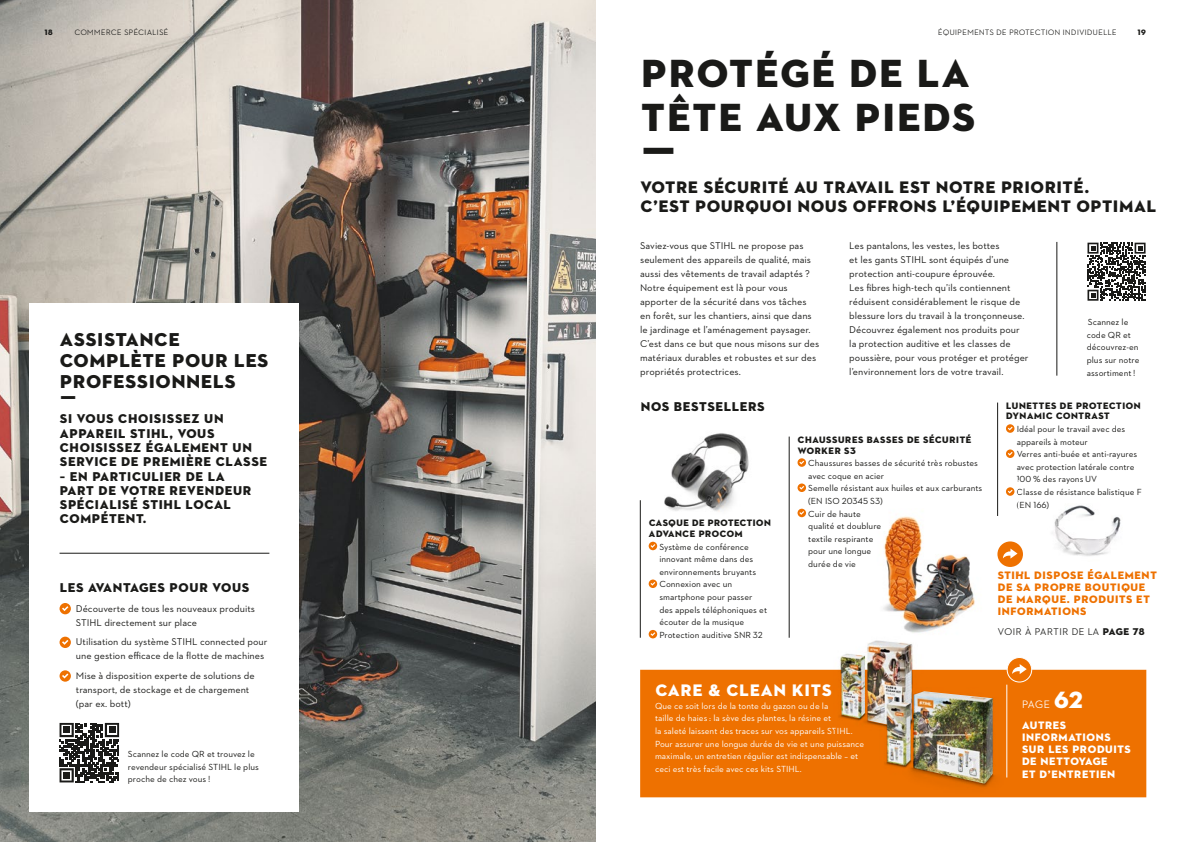
<style>
.page{position:relative;width:1191px;height:842px;background:#fff}
.page>*{position:absolute;margin:0;border:0;box-sizing:border-box;transform-origin:0 0}
.t1{font:40px/44px "STIHL Contraface Display Titling";color:#1a1a18}
.t2{font:19px/20.9px "STIHL Contraface Display Titling";letter-spacing:-.01em;color:#1a1a18}
.t3{font:17px/18.7px "STIHL Contraface Display Titling";letter-spacing:-.01em;color:#1a1a18}
.t4{font:17px "STIHL Contraface Display Titling";color:#fff}
.t5{font:13px/14.3px "STIHL Contraface Display Titling";color:#1a1a18}
.t6{font:11px/12.1px "STIHL Contraface Display Titling";color:#ee7100}
.t7{font:11px/12.1px "STIHL Contraface Display Titling";color:#fff}
.t8{font:500 11px "STIHL Contraface Display";color:#fff}
.t9{font:10px/14px "STIHL Contraface Text";color:#1a1a18}
.t10{font:500 10px "STIHL Contraface Display";color:#1a1a18}
.t11{font:9.5px/10.5px "STIHL Contraface Display Titling";color:#1a1a18}
.t12{font:9px/12.6px "STIHL Contraface Text";color:#1a1a18}
.t13{font:9px/12.6px "STIHL Contraface Text";color:#fff}
.t14{font:500 8px "STIHL Contraface Display";letter-spacing:-.01em;color:#1a1a18}
.t15{font:8px "STIHL Contraface Display Titling";color:#1a1a18}
.s1{font-family:"STIHL Contraface Display Titling";font-weight:400}
.s2{font-family:"STIHL Contraface Display Titling";font-weight:400;font-size:24px}
</style>
<div class="page">
<img style="left:0;top:0;width:595px;height:842px">
<img style="left:883px;top:516px;width:92px;height:117px">
<img style="left:664px;top:433px;width:85px;height:79px">
<div style="left:30px;top:304px;width:269px;height:508px;background:#fff"></div>
<hr style="left:60px;top:553px;width:209px;height:1px;background:#1a1a18">
<div style="left:60px;top:603px;width:11px;height:11px;background:#ee7100;border-radius:50%"></div>
<svg style="left:62px;top:606px;width:6px;height:5px"></svg>
<svg style="left:60px;top:637px;width:11px;height:11px"></svg>
<svg style="left:60px;top:670px;width:11px;height:12px"></svg>
<svg style="left:60px;top:723px;width:59px;height:59px"></svg>
<div style="left:63px;top:772px;width:7px;height:6px;background:#1a1a18"></div>
<div style="left:640px;top:670px;width:506px;height:127px;background:#ee7100"></div>
<hr style="left:1006px;top:685px;width:1px;height:92px;background:#fff">
<div style="left:1007px;top:657px;width:24px;height:25px;background:#ee7100;border-radius:50%"></div>
<div style="left:1006px;top:657px;width:26px;height:25px;border:1px solid #fff;border-radius:50%"></div>
<svg style="left:1012px;top:664px;width:14px;height:10px"></svg>
<svg style="left:1006px;top:424px;width:8px;height:9px"></svg>
<svg style="left:1006px;top:449px;width:8px;height:9px"></svg>
<svg style="left:1006px;top:487px;width:8px;height:9px"></svg>
<svg style="left:648px;top:542px;width:9px;height:8px"></svg>
<svg style="left:648px;top:579px;width:9px;height:9px"></svg>
<svg style="left:648px;top:630px;width:9px;height:8px"></svg>
<div style="left:997px;top:541px;width:26px;height:26px;background:#ee7100;border-radius:50%"></div>
<svg style="left:1003px;top:548px;width:14px;height:11px"></svg>
<svg style="left:797px;top:458px;width:9px;height:9px"></svg>
<svg style="left:797px;top:483px;width:9px;height:9px"></svg>
<svg style="left:797px;top:509px;width:9px;height:8px"></svg>
<hr style="left:1056px;top:242px;width:1px;height:134px;background:#1a1a18">
<hr style="left:789px;top:437px;width:1px;height:201px;background:#1a1a18">
<hr style="left:997px;top:403px;width:1px;height:113px;background:#1a1a18">
<hr style="left:640px;top:500px;width:1px;height:138px;background:#1a1a18">
<img style="left:1018px;top:505px;width:103px;height:60px">
<img style="left:855px;top:640px;width:70px;height:99px">
<img style="left:834px;top:646px;width:33px;height:82px">
<img style="left:867px;top:641px;width:45px;height:87px">
<img style="left:841px;top:654px;width:24px;height:64px">
<img style="left:899px;top:687px;width:112px;height:107px">
<img style="left:879px;top:694px;width:34px;height:83px">
<img style="left:887px;top:701px;width:23px;height:65px">
<img style="left:913px;top:691px;width:79px;height:92px">
<svg style="left:1087px;top:242px;width:59px;height:59px"></svg>
<svg style="left:1087px;top:243px;width:58px;height:58px"></svg>
<p class="t15" style="left:45px;top:27px;width:10px">18</p>
<p class="t14" style="left:74px;top:28px;width:96px">COMMERCE SPÉCIALISÉ</p>
<p class="t14" style="left:938px;top:28px;width:180px">ÉQUIPEMENTS DE PROTECTION INDIVIDUELLE</p>
<p class="t15" style="left:1137px;top:27px;width:10px">19</p>
<h2 class="t2" style="left:60px;top:329px;width:211px">ASSISTANCE<br>COMPLÈTE POUR LES<br>PROFESSIONNELS<br>Ƒ</h2>
<h3 class="t5" style="left:60px;top:412px;width:209px">SI VOUS CHOISISSEZ UN<br>APPAREIL STIHL, VOUS<br>CHOISISSEZ ÉGALEMENT UN<br>SERVICE DE PREMIÈRE CLASSE</h3>
<h3 class="t5" style="left:60px;top:469px;width:194px">– EN PARTICULIER DE LA<br>PART DE VOTRE REVENDEUR<br>SPÉCIALISÉ STIHL LOCAL<br>COMPÉTENT.</h3>
<h3 class="t5" style="left:60px;top:580px;width:192px">LES AVANTAGES POUR VOUS</h3>
<p class="t9" style="left:76px;top:601px;width:181px">Découverte de tous les nouveaux produits<br>STIHL directement sur place</p>
<p class="t9" style="left:76px;top:635px;width:193px">Utilisation du système STIHL connected pour une gestion efficace de la flotte de machines</p>
<p class="t9" style="left:76px;top:668px;width:180px">Mise à disposition experte de solutions de transport, de stockage et de chargement (par ex. bott)</p>
<p class="t12" style="left:128px;top:748px;width:133px">Scannez le code QR et trouvez le revendeur spécialisé STIHL le plus proche de chez vous !</p>
<h1 class="t1" style="left:640px;top:51px;width:337px">PROTÉGÉ DE LA<br>TÊTE AUX PIEDS<br>Ƒ</h1>
<h3 class="t3" style="left:640px;top:178px;width:518px">VOTRE SÉCURITÉ AU TRAVAIL EST NOTRE PRIORITÉ.<br>C’EST POURQUOI NOUS OFFRONS L’ÉQUIPEMENT OPTIMAL</h3>
<p class="t9" style="left:640px;top:238px;width:181px">Saviez-vous que STIHL ne propose pas seulement des appareils de qualité, mais aussi des vêtements de travail adaptés ?<br>Notre équipement est là pour vous apporter de la sécurité dans vos tâches en forêt, sur les chantiers, ainsi que dans le jardinage et l’aménagement paysager.<br>C’est dans ce but que nous misons sur des matériaux durables et robustes et sur des propriétés protectrices.</p>
<p class="t9" style="left:849px;top:238px;width:181px">Les pantalons, les vestes, les bottes<br>et les gants STIHL sont équipés d’une protection anti-coupure éprouvée.<br>Les fibres high-tech qu’ils contiennent réduisent considérablement le risque de blessure lors du travail à la tronçonneuse.<br>Découvrez également nos produits pour la protection auditive et les classes de poussière, pour vous protéger et protéger l’environnement lors de votre travail.</p>
<p class="t12" style="left:1086px;top:316px;width:54px">Scannez le code QR et découvrez-en plus sur notre assortiment !</p>
<p class="t11" style="left:1006px;top:401px;width:137px">LUNETTES DE PROTECTION<br>DYNAMIC CONTRAST</p>
<p class="t12" style="left:1016px;top:423px;width:127px">Idéal pour le travail avec des appareils à moteur<br>Verres anti-buée et anti-rayures avec protection latérale contre<br>100 % des rayons UV<br>Classe de résistance balistique F (EN 166)</p>
<h3 class="t5" style="left:640px;top:400px;width:126px">NOS BESTSELLERS</h3>
<p class="t11" style="left:797px;top:435px;width:175px">CHAUSSURES BASSES DE SÉCURITÉ<br>WORKER S3</p>
<p class="t12" style="left:808px;top:457px;width:176px">Chaussures basses de sécurité très robustes avec coque en acier<br>Semelle résistant aux huiles et aux carburants (EN ISO 20345 S3)<br>Cuir de haute<br>qualité et doublure<br>textile respirante<br>pour une longue<br>durée de vie</p>
<p class="t11" style="left:648px;top:518px;width:124px">CASQUE DE PROTECTION<br>ADVANCE PROCOM</p>
<p class="t12" style="left:659px;top:540px;width:109px">Système de conférence innovant même dans des environnements bruyants<br>Connexion avec un smartphone pour passer des appels téléphoniques et écouter de la musique<br>Protection auditive SNR 32</p>
<p class="t6" style="left:997px;top:569px;width:161px">STIHL DISPOSE ÉGALEMENT<br>DE SA PROPRE BOUTIQUE<br>DE MARQUE. PRODUITS ET<br>INFORMATIONS</p>
<p class="t10" style="left:997px;top:626px;width:149px">VOIR À PARTIR DE LA <span class="s1">PAGE 78</span></p>
<h3 class="t4" style="left:655px;top:680px;width:178px">CARE &amp; CLEAN KITS</h3>
<p class="t13" style="left:655px;top:699px;width:211px">Que ce soit lors de la tonte du gazon ou de la<br>taille de haies : la sève des plantes, la résine et<br>la saleté laissent des traces sur vos appareils STIHL.<br>Pour assurer une longue durée de vie et une puissance maximale, un entretien régulier est indispensable – et ceci est très facile avec ces kits STIHL.</p>
<p class="t8" style="left:1021px;top:699px;width:63px">PAGE <span class="s2">62</span></p>
<p class="t7" style="left:1021px;top:719px;width:111px">AUTRES<br>INFORMATIONS<br>SUR LES PRODUITS<br>DE NETTOYAGE<br>ET D’ENTRETIEN</p>
</div>
